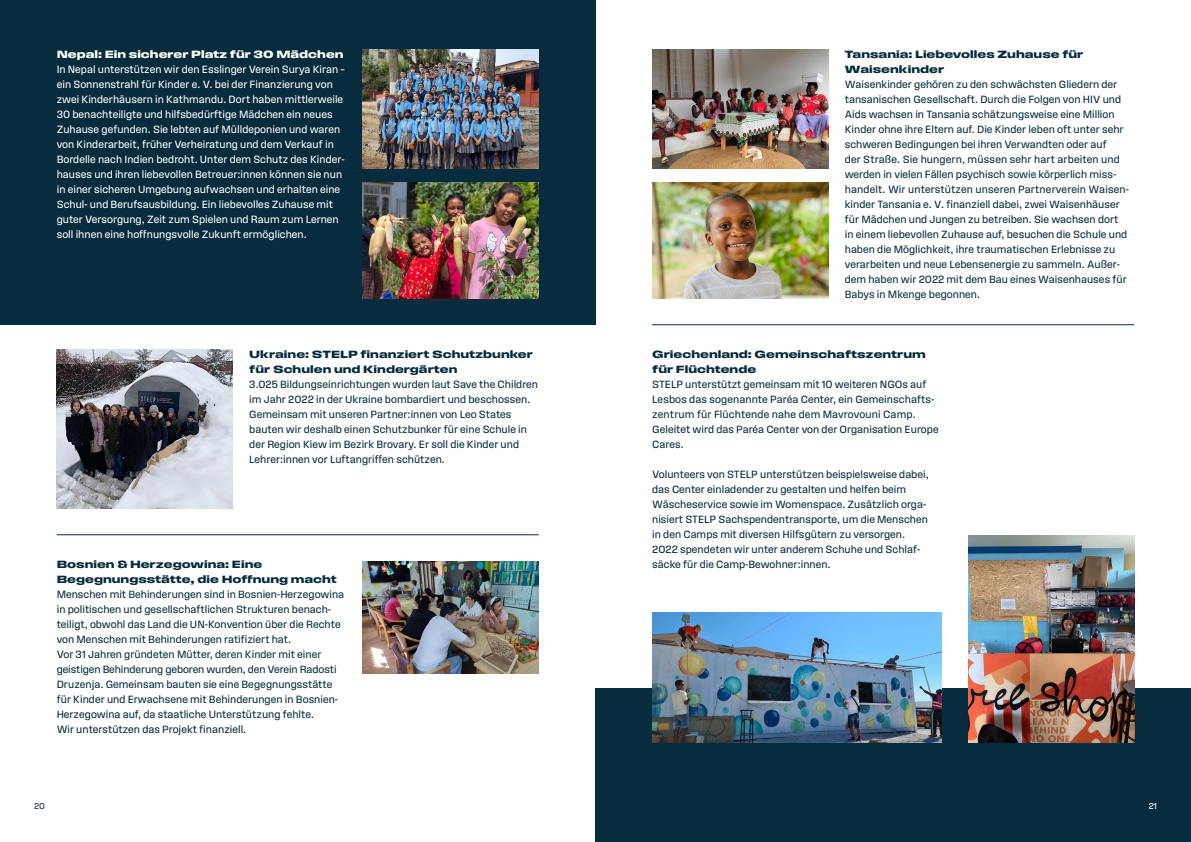
<style>
.page{position:relative;width:1191px;height:842px;background:#fff}
.page>*{position:absolute;margin:0;border:0;box-sizing:border-box;transform-origin:0 0}
.t1{font:11px/15px "Field Gothic No.62";color:#062c3d}
.t2{font:11px/15px "Field Gothic No.62";color:#fff}
.t3{font:11px/15px "Field Gothic No.84 Demi X Wide";color:#062c3d}
.t4{font:11px "Field Gothic No.84 Demi X Wide";color:#fff}
.t5{font:9px "Field Gothic No.62";color:#062c3d}
.t6{font:9px "Field Gothic No.62";color:#fff}
.s1{color:#fff}
</style>
<div class="page">
<div style="left:0;top:0;width:595px;height:324px;background:#062c3d"></div>
<div style="left:595px;top:688px;width:596px;height:154px;background:#062c3d"></div>
<img style="left:363px;top:50px;width:176px;height:119px">
<img style="left:363px;top:183px;width:176px;height:115px">
<img style="left:57px;top:350px;width:175px;height:158px">
<img style="left:363px;top:561px;width:176px;height:112px">
<img style="left:652px;top:612px;width:289px;height:131px">
<img style="left:969px;top:536px;width:165px;height:207px">
<img style="left:652px;top:50px;width:176px;height:119px">
<img style="left:652px;top:183px;width:176px;height:115px">
<hr style="left:652px;top:324px;width:482px;height:1px;background:#062c3d">
<hr style="left:57px;top:534px;width:482px;height:1px;background:#062c3d">
<p class="t4" style="left:57px;top:48px;width:288px">Nepal: Ein sicherer Platz für 30 Mädchen</p>
<p class="t2" style="left:57px;top:62px;width:290px">In Nepal unterstützen wir den Esslinger Verein Surya Kiran – ein Sonnenstrahl für Kinder e. V. bei der Finanzierung von zwei Kinderhäusern in Kathmandu. Dort haben mittlerweile 30 benachteiligte und hilfsbedürftige Mädchen ein neues Zuhause gefunden. Sie lebten auf Mülldeponien und waren von Kinderarbeit, früher Verheiratung und dem Verkauf in Bordelle nach Indien bedroht. Unter dem Schutz des Kinder&shy;hauses und ihren liebevollen Betreuer:innen können sie nun in einer sicheren Umgebung aufwachsen und erhalten eine Schul- und Berufsausbildung. Ein liebevolles Zuhause mit guter Versorgung, Zeit zum Spielen und Raum zum Lernen soll ihnen eine hoffnungsvolle Zukunft ermöglichen.</p>
<p class="t3" style="left:249px;top:347px;width:285px">Ukraine: STELP finanziert Schutzbunker für Schulen und Kindergärten</p>
<p class="t1" style="left:249px;top:377px;width:290px">3.025 Bildungseinrichtungen wurden laut Save the Children im Jahr 2022 in der Ukraine bombardiert und beschossen.<br>Gemeinsam mit unseren Partner:innen von Leo States bauten wir deshalb einen Schutzbunker für eine Schule in der Region Kiew im Bezirk Brovary. Er soll die Kinder und Lehrer:innen vor Luftangriffen schützen. <span class="s1">.</span></p>
<p class="t3" style="left:57px;top:557px;width:282px">Bosnien &amp; Herzegowina: Eine<br>Begegnungsstätte, die Hoffnung macht</p>
<p class="t1" style="left:57px;top:587px;width:289px">Menschen mit Behinderungen sind in Bosnien-Herzegowina in politischen und gesellschaftlichen Strukturen benach&shy;teiligt, obwohl das Land die UN-Konvention über die Rechte von Menschen mit Behinderungen ratifiziert hat.<br>Vor 31 Jahren gründeten Mütter, deren Kinder mit einer geistigen Behinderung geboren wurden, den Verein Radosti Druzenja. Gemeinsam bauten sie eine Begegnungsstätte für Kinder und Erwachsene mit Behinderungen in Bosnien-Herzegowina auf, da staatliche Unterstützung fehlte.<br>Wir unterstützen das Projekt finanziell.</p>
<p class="t3" style="left:844px;top:47px;width:240px">Tansania: Liebevolles Zuhause für<br>Waisenkinder</p>
<p class="t1" style="left:844px;top:77px;width:286px">Waisenkinder gehören zu den schwächsten Gliedern der tansanischen Gesellschaft. Durch die Folgen von HIV und Aids wachsen in Tansania schätzungsweise eine Million Kinder ohne ihre Eltern auf. Die Kinder leben oft unter sehr schweren Bedingungen bei ihren Verwandten oder auf<br>der Straße. Sie hungern, müssen sehr hart arbeiten und werden in vielen Fällen psychisch sowie körperlich miss&shy;handelt. Wir unterstützen unseren Partnerverein Waisen&shy;kinder Tansania e. V. finanziell dabei, zwei Waisenhäuser für Mädchen und Jungen zu betreiben. Sie wachsen dort in einem liebevollen Zuhause auf, besuchen die Schule und haben die Möglichkeit, ihre traumatischen Erlebnisse zu verarbeiten und neue Lebensenergie zu sammeln. Außer&shy;dem haben wir 2022 mit dem Bau eines Waisenhauses für Babys in Mkenge begonnen.</p>
<p class="t3" style="left:652px;top:347px;width:275px">Griechenland: Gemeinschaftszentrum für Flüchtende</p>
<p class="t1" style="left:652px;top:377px;width:288px">STELP unterstützt gemeinsam mit 10 weiteren NGOs auf Lesbos das sogenannte Paréa Center, ein Gemeinschafts&shy;zentrum für Flüchtende nahe dem Mavrovouni Camp.<br>Geleitet wird das Paréa Center von der Organisation Europe Cares.</p>
<p class="t1" style="left:652px;top:467px;width:278px">Volunteers von STELP unterstützen beispielsweise dabei, das Center einladender zu gestalten und helfen beim Wäscheservice sowie im Womenspace. Zusätzlich orga&shy;nisiert STELP Sachspendentransporte, um die Menschen in den Camps mit diversen Hilfsgütern zu versorgen.<br>2022 spendeten wir unter anderem Schuhe und Schlaf&shy;säcke für die Camp-Bewohner:innen.</p>
<p class="t5" style="left:34px;top:801px;width:12px">20</p>
<p class="t6" style="left:1148px;top:801px;width:10px">21</p>
</div>
